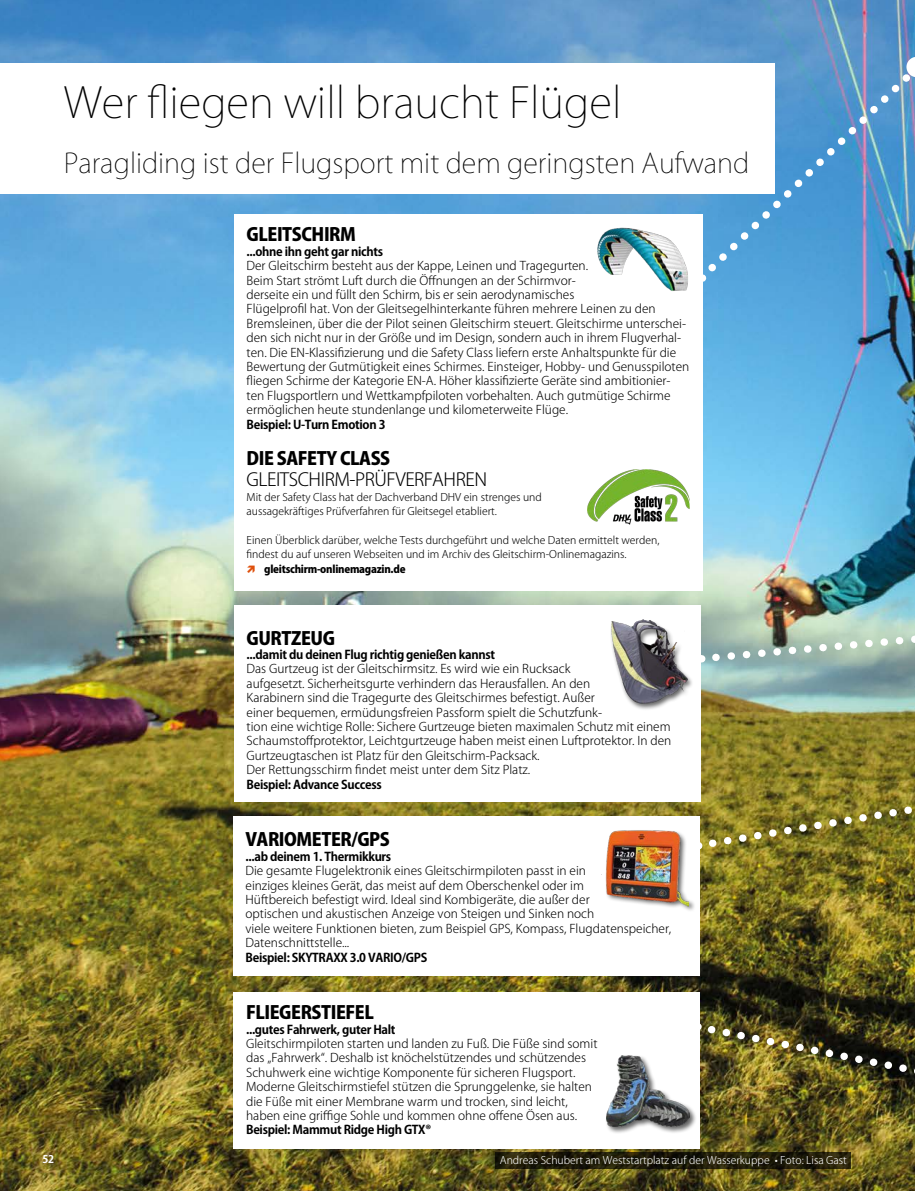
<style>
.page{position:relative;width:915px;height:1191px;background:#fff}
.page>*{position:absolute;margin:0;border:0;box-sizing:border-box;transform-origin:0 0}
.t1{font:200 42px "Koz Go Pro";color:#000}
.t2{font:200 27px "Koz Go Pro";color:#000}
.t3{font:800 18px "Koz Go Pro";letter-spacing:-.025em;color:#000}
.t4{font:300 18px "Koz Go Pro";letter-spacing:-.025em;color:#000}
.t5{font:300 12px/14.4px "Koz Go Pro";color:#000}
.t6{font:700 12px "Koz Go Pro";letter-spacing:-.025em;color:#000}
.t7{font:300 10.5px/14.4px "Koz Go Pro";color:#000}
.t8{font:300 10.5px "Koz Go Pro";color:#fff}
.t9{font:800 10.5px "Koz Go Pro";letter-spacing:-.025em;color:#000}
.t10{font:700 10.5px "Koz Go Pro";color:#fff}
</style>
<div class="page">
<img style="left:0;top:0;width:914px;height:1191px">
<div style="left:234px;top:214px;width:468px;height:376px;background:#fff"></div>
<div style="left:234px;top:604px;width:466px;height:197px;background:#fff"></div>
<div style="left:233px;top:816px;width:466px;height:160px;background:#fff"></div>
<div style="left:609px;top:619px;width:85px;height:91px;background:#000;opacity:.6"></div>
<img style="left:610px;top:620px;width:77px;height:83px">
<div style="left:233px;top:991px;width:466px;height:157px;background:#fff"></div>
<svg style="left:701px;top:64px;width:213px;height:214px;background:#579bcf"></svg>
<svg style="left:697px;top:783px;width:218px;height:69px;background:#8a802f"></svg>
<img style="left:707px;top:607px;width:208px;height:58px">
<img style="left:699px;top:1020px;width:216px;height:93px">
<div style="left:605px;top:1054px;width:92px;height:80px;background:#000;opacity:.6"></div>
<img style="left:606px;top:1056px;width:83px;height:70px">
<div style="left:0;top:63px;width:774px;height:131px;background:#fff"></div>
<svg style="left:906px;top:57px;width:9px;height:20px"></svg>
<div style="left:604px;top:829px;width:91px;height:84px;background:#000;opacity:.6"></div>
<img style="left:601px;top:829px;width:87px;height:79px">
<svg style="left:495px;top:1151px;width:355px;height:17px;background:#24200b"></svg>
<img style="left:587px;top:470px;width:102px;height:54px">
<img style="left:597px;top:227px;width:91px;height:64px">
<h1 class="t1" style="left:64px;top:75px;width:559px">Wer fliegen will braucht Flügel</h1>
<h2 class="t2" style="left:64px;top:145px;width:687px">Paragliding ist der Flugsport mit dem geringsten Aufwand</h2>
<h3 class="t3" style="left:246px;top:223px;width:111px">GLEITSCHIRM</h3>
<p class="t6" style="left:246px;top:243px;width:138px">...ohne ihn geht gar nichts</p>
<p class="t5" style="left:246px;top:258px;width:444px">Der Gleitschirm besteht aus der Kappe, Leinen und Tragegurten.<br>Beim Start strömt Luft durch die Öffnungen an der Schirmvor-<br>derseite ein und füllt den Schirm, bis er sein aerodynamisches<br>Flügelprofil hat. Von der Gleitsegelhinterkante führen mehrere Leinen zu den Bremsleinen, über die der Pilot seinen Gleitschirm steuert. Gleitschirme unterschei&shy;den sich nicht nur in der Größe und im Design, sondern auch in ihrem Flugverhal&shy;ten. Die EN-Klassifizierung und die Safety Class liefern erste Anhaltspunkte für die Bewertung der Gutmütigkeit eines Schirmes. Einsteiger, Hobby- und Genusspiloten fliegen Schirme der Kategorie EN-A. Höher klassifizierte Geräte sind ambitionier&shy;ten Flugsportlern und Wettkampfpiloten vorbehalten. Auch gutmütige Schirme ermöglichen heute stundenlange und kilometerweite Flüge.</p>
<p class="t6" style="left:246px;top:416px;width:140px">Beispiel: U-Turn Emotion 3</p>
<h3 class="t3" style="left:246px;top:446px;width:145px">DIE SAFETY CLASS</h3>
<h3 class="t4" style="left:246px;top:468px;width:242px">GLEITSCHIRM-PRÜFVERFAHREN</h3>
<p class="t7" style="left:246px;top:489px;width:296px">Mit der Safety Class hat der Dachverband DHV ein strenges und aussagekräftiges Prüfverfahren für Gleitsegel etabliert.</p>
<p class="t7" style="left:246px;top:533px;width:414px">Einen Überblick darüber, welche Tests durchgeführt und welche Daten ermittelt werden, findest du auf unseren Webseiten und im Archiv des Gleitschirm-Onlinemagazins.</p>
<p class="t9" style="left:264px;top:562px;width:143px">gleitschirm-onlinemagazin.de</p>
<h3 class="t3" style="left:246px;top:626px;width:90px">GURTZEUG</h3>
<p class="t6" style="left:246px;top:647px;width:250px">...damit du deinen Flug richtig genießen kannst</p>
<p class="t5" style="left:246px;top:662px;width:426px">Das Gurtzeug ist der Gleitschirmsitz. Es wird wie ein Rucksack<br>aufgesetzt. Sicherheitsgurte verhindern das Herausfallen. An den<br>Karabinern sind die Tragegurte des Gleitschirmes befestigt. Außer<br>einer bequemen, ermüdungsfreien Passform spielt die Schutzfunk-<br>tion eine wichtige Rolle: Sichere Gurtzeuge bieten maximalen Schutz mit einem Schaumstoffprotektor, Leichtgurtzeuge haben meist einen Luftprotektor. In den Gurtzeugtaschen ist Platz für den Gleitschirm-Packsack.<br>Der Rettungsschirm findet meist unter dem Sitz Platz.</p>
<p class="t6" style="left:246px;top:776px;width:136px">Beispiel: Advance Success</p>
<h3 class="t3" style="left:245px;top:828px;width:146px">VARIOMETER/GPS</h3>
<p class="t6" style="left:245px;top:848px;width:147px">...ab deinem 1. Thermikkurs</p>
<p class="t5" style="left:245px;top:863px;width:427px">Die gesamte Flugelektronik eines Gleitschirmpiloten passt in ein<br>einziges kleines Gerät, das meist auf dem Oberschenkel oder im<br>Hüftbereich befestigt wird. Ideal sind Kombigeräte, die außer der<br>optischen und akustischen Anzeige von Steigen und Sinken noch<br>viele weitere Funktionen bieten, zum Beispiel GPS, Kompass, Flugdatenspeicher, Datenschnittstelle...</p>
<p class="t6" style="left:245px;top:949px;width:183px">Beispiel: SKYTRAXX 3.0 VARIO/GPS</p>
<h3 class="t3" style="left:246px;top:1000px;width:129px">FLIEGERSTIEFEL</h3>
<p class="t6" style="left:246px;top:1021px;width:151px">...gutes Fahrwerk, guter Halt</p>
<p class="t5" style="left:246px;top:1036px;width:353px">Gleitschirmpiloten starten und landen zu Fuß. Die Füße sind somit das „Fahrwerk“. Deshalb ist knöchelstützendes und schützendes Schuhwerk eine wichtige Komponente für sicheren Flugsport.<br>Moderne Gleitschirmstiefel stützen die Sprunggelenke, sie halten die Füße mit einer Membrane warm und trocken, sind leicht, haben eine griffige Sohle und kommen ohne offene Ösen aus.</p>
<p class="t6" style="left:246px;top:1122px;width:186px">Beispiel: Mammut Ridge High GTX®</p>
<p class="t10" style="left:43px;top:1152px;width:13px">52</p>
<p class="t8" style="left:499px;top:1153px;width:348px">Andreas Schubert am Weststartplatz auf der Wasserkuppe • Foto: Lisa Gast</p>
</div>
